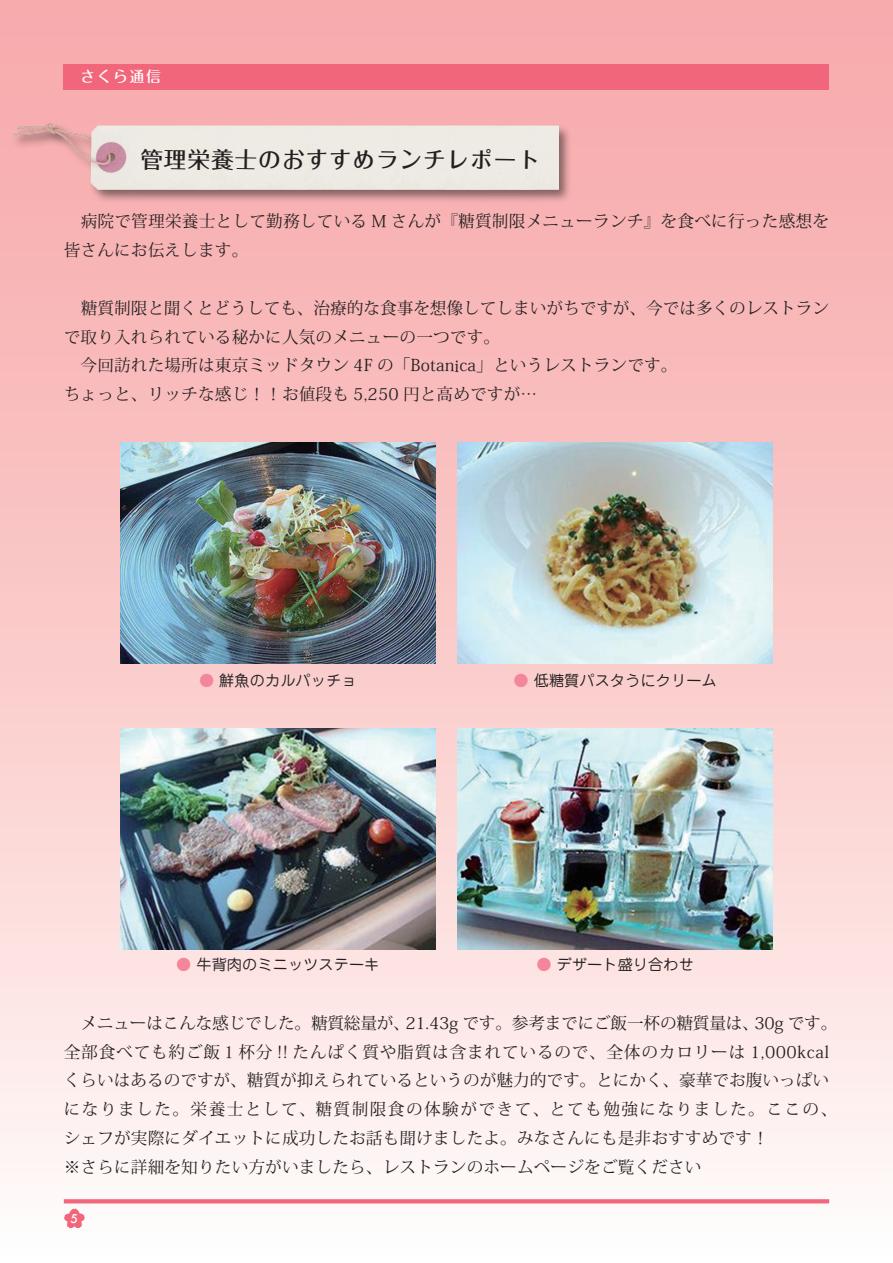
<style>
.page{position:relative;width:893px;height:1263px;background:#fff}
.page>*{position:absolute;margin:0;border:0;box-sizing:border-box;transform-origin:0 0}
.t1{font:500 22.5px "Folk Pro";color:#231f20}
.t2{font:16.5px/29.1px "Koz Min Pro";color:#231f20}
.t3{font:15px "Jun 201 Pro";color:#231f20}
.t4{font:500 15px "Maru Fo Pro";letter-spacing:.1em;color:#fff}
.s1{color:#f3869a}
</style>
<div class="page">
<div style="left:0;top:0;width:893px;height:1263px;background:linear-gradient(to bottom,#f7a3a5,#fef9f7)"></div>
<div style="left:64px;top:64px;width:765px;height:25px;background:#f1667b"></div>
<svg style="left:64px;top:1199px;width:765px;height:4px;background:#f16d81"></svg>
<div style="left:11px;top:122px;width:561px;height:82px;background:#231f20;opacity:.55"></div>
<img style="left:13px;top:123px;width:545px;height:66px">
<img style="left:120px;top:442px;width:315px;height:221px">
<img style="left:120px;top:729px;width:315px;height:221px">
<img style="left:458px;top:442px;width:314px;height:221px">
<img style="left:458px;top:729px;width:314px;height:221px">
<svg style="left:64px;top:1208px;width:21px;height:20px"></svg>
<p class="t4" style="left:64px;top:65px;width:99px">　さくら通信</p>
<h1 class="t1" style="left:141px;top:137px;width:401px;rotate:1deg">管理栄養士のおすすめランチレポート</h1>
<p class="t2" style="left:65px;top:197px;width:766px;line-height:34.2px;text-indent:16px;rotate:1deg">病院で管理栄養士として勤務している M さんが『糖質制限メニューランチ』を食べに行った感想を皆さんにお伝えします。</p>
<p class="t2" style="left:65px;top:284px;width:766px;line-height:32px;text-indent:16px;rotate:1deg">糖質制限と聞くとどうしても、治療的な食事を想像してしまいがちですが、今では多くのレストランで取り入れられている秘かに人気のメニューの一つです。</p>
<p class="t2" style="left:65px;top:344px;width:615px;line-height:30.5px;text-indent:16px;rotate:1deg">今回訪れた場所は東京ミッドタウン 4F の「Botanica」というレストランです。ちょっと、リッチな感じ！！お値段も 5,250 円と高めですが…</p>
<p class="t3" style="left:199px;top:667px;width:159px;rotate:1deg"><span class="s1">●</span> 鮮魚のカルパッチョ</p>
<p class="t3" style="left:177px;top:950px;width:205px;rotate:1deg"><span class="s1">●</span> 牛背肉のミニッツステーキ</p>
<p class="t3" style="left:514px;top:666px;width:205px;rotate:1deg"><span class="s1">●</span> 低糖質パスタうにクリーム</p>
<p class="t3" style="left:537px;top:951px;width:159px;rotate:1deg"><span class="s1">●</span> デザート盛り合わせ</p>
<p class="t2" style="left:65px;top:1001px;width:776px;text-indent:16px;rotate:1deg">メニューはこんな感じでした。糖質総量が、21.43g です。参考までにご飯一杯の糖質量は、30g です。全部食べても約ご飯１杯分 !! たんぱく質や脂質は含まれているので、全体のカロリーは 1,000kcalくらいはあるのですが、糖質が抑えられているというのが魅力的です。とにかく、豪華でお腹いっぱいになりました。栄養士として、糖質制限食の体験ができて、とても勉強になりました。ここの、シェフが実際にダイエットに成功したお話も聞けましたよ。みなさんにも是非おすすめです！<br>※さらに詳細を知りたい方がいましたら、レストランのホームページをご覧ください</p>
</div>
